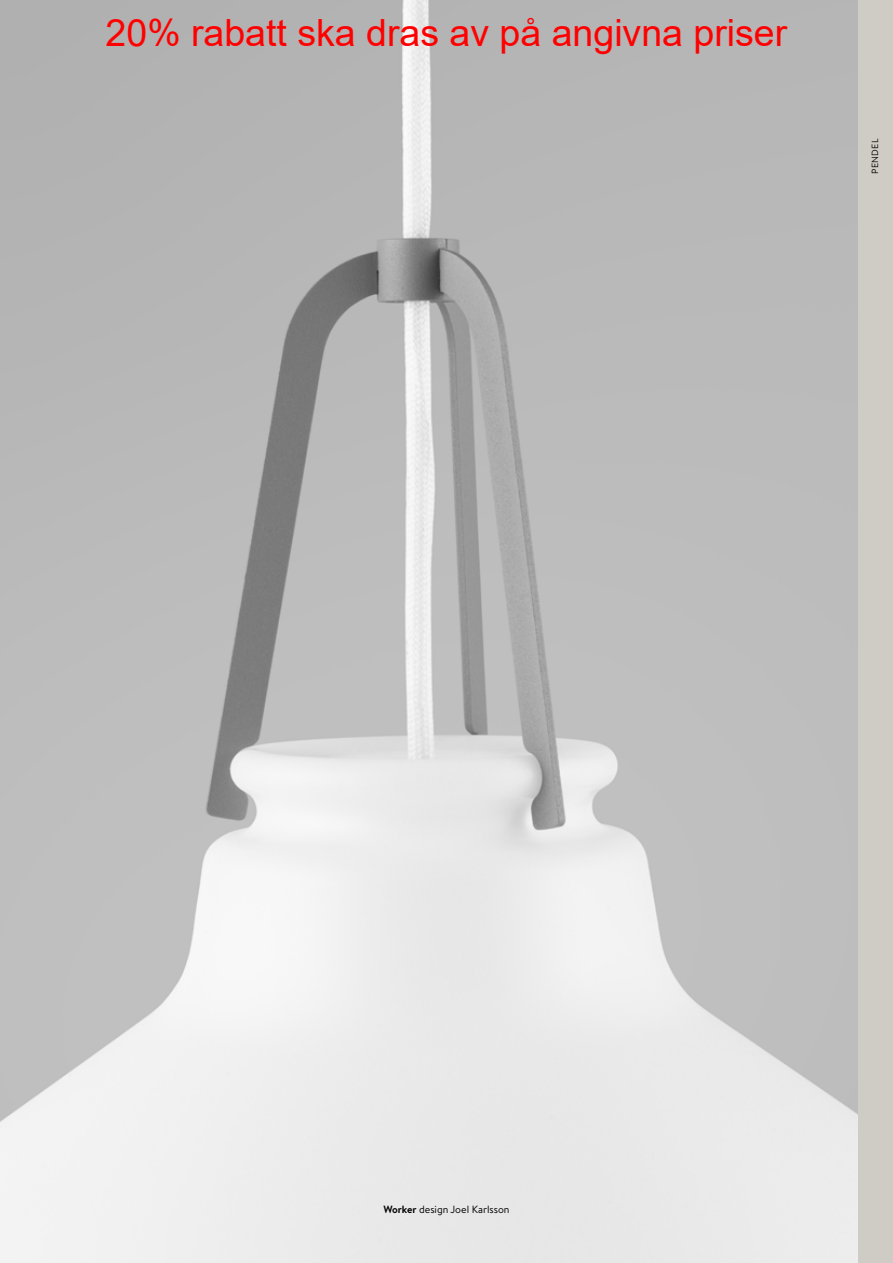
<style>
.page{position:relative;width:893px;height:1263px;background:#fff}
.page>*{position:absolute;margin:0;border:0;box-sizing:border-box;transform-origin:0 0}
.t1{font:37.5px "Arial";color:#f00}
.t2{font:10.5px "Brandon Text";color:#000}
.t3{font:9px "Brandon Text";letter-spacing:.025em;color:#000}
.s1{font-weight:700}
</style>
<div class="page">
<img style="left:0;top:0;width:859px;height:1263px">
<div style="left:859px;top:0;width:34px;height:1263px;background:#cfccc5"></div>
<p class="t1" style="left:106px;top:7px;width:683px">20% rabatt ska dras av på angivna priser</p>
<p class="t3" style="left:869px;top:174px;width:36px;rotate:-90deg">PENDEL</p>
<p class="t2" style="left:383px;top:1202px;width:128px"><span class="s1">Worker</span> design Joel Karlsson</p>
</div>
